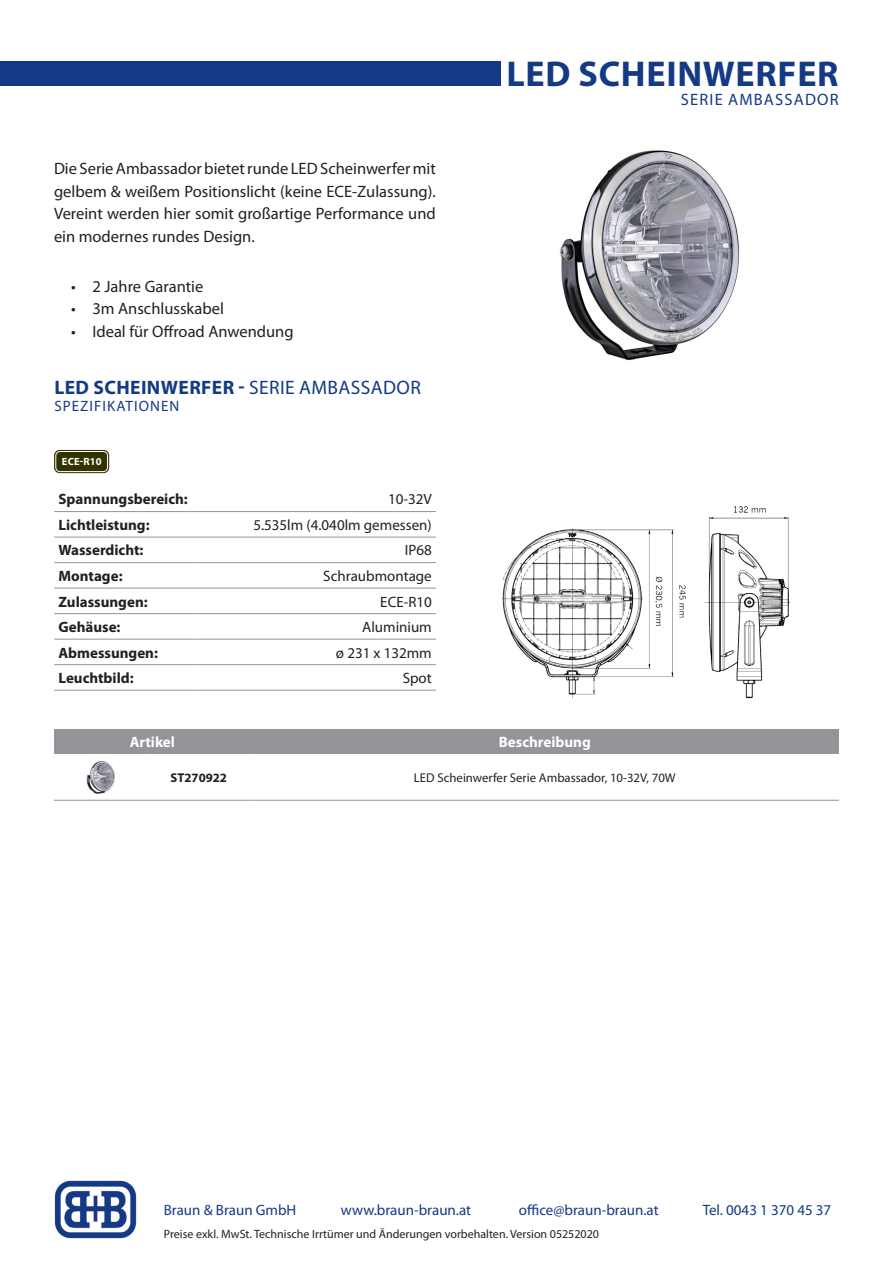
<style>
.page{position:relative;width:893px;height:1263px;background:#fff}
.page>*{position:absolute;margin:0;border:0;box-sizing:border-box;transform-origin:0 0}
.t1{font:700 36px "Myriad Pro";letter-spacing:.02em;color:#143a85}
.t2{font:700 19.5px "Myriad Pro";letter-spacing:.02em;color:#143a85}
.Body_Absatz{font:16.5px/22.5px "Myriad Pro";color:#231f20;text-align:justify}
.t3{font:16.5px "Myriad Pro";letter-spacing:.07em;color:#143a85}
.tabellen_format_link{font:700 15px "Myriad Pro";color:#231f20}
.tabellen_format_body{font:15px "Myriad Pro";color:#231f20}
.t4{font:15px "Myriad Pro";color:#143a85}
.tabellen_format_kopf{font:700 15px "Myriad Pro";color:#fff}
.t5{font:15px "Myriad Pro";letter-spacing:.07em;color:#143a85}
.tabellen_format_body-2{font:12.75px "Myriad Pro";color:#231f20}
.tabellen_format_body-3{font:700 12.75px "Myriad Pro";color:#231f20}
.Body_Absatz-2{font:12px "Myriad Pro";color:#231f20}
.t6{font:700 10.5px "Myriad Pro";letter-spacing:.015em;color:#fff}
.s1{font-weight:400}
</style>
<div class="page">
<img style="left:54px;top:1180px;width:83px;height:58px">
<img style="left:501px;top:506px;width:290px;height:192px">
<div style="left:0;top:61px;width:500px;height:25px;background:#143a85"></div>
<hr style="left:54px;top:511px;width:144px;height:1px;background:#939598">
<hr style="left:198px;top:511px;width:238px;height:1px;background:#939598">
<hr style="left:54px;top:537px;width:144px;height:1px;background:#939598">
<hr style="left:198px;top:537px;width:238px;height:1px;background:#939598">
<hr style="left:54px;top:562px;width:144px;height:1px;background:#939598">
<hr style="left:198px;top:562px;width:238px;height:1px;background:#939598">
<hr style="left:54px;top:588px;width:144px;height:1px;background:#939598">
<hr style="left:198px;top:588px;width:238px;height:1px;background:#939598">
<hr style="left:54px;top:613px;width:144px;height:1px;background:#939598">
<hr style="left:198px;top:613px;width:238px;height:1px;background:#939598">
<hr style="left:54px;top:639px;width:144px;height:1px;background:#939598">
<hr style="left:198px;top:639px;width:238px;height:1px;background:#939598">
<hr style="left:54px;top:664px;width:144px;height:1px;background:#939598">
<hr style="left:198px;top:664px;width:238px;height:1px;background:#939598">
<hr style="left:54px;top:690px;width:144px;height:1px;background:#939598">
<hr style="left:198px;top:690px;width:238px;height:1px;background:#939598">
<div style="left:54px;top:730px;width:785px;height:23px;background:#939598"></div>
<hr style="left:54px;top:729px;width:93px;height:1px;background:#939598">
<hr style="left:147px;top:729px;width:104px;height:1px;background:#939598">
<hr style="left:251px;top:729px;width:588px;height:1px;background:#939598">
<hr style="left:54px;top:753px;width:93px;height:1px;background:#939598">
<hr style="left:147px;top:753px;width:104px;height:1px;background:#939598">
<hr style="left:251px;top:753px;width:588px;height:1px;background:#939598">
<hr style="left:54px;top:800px;width:93px;height:1px;background:#939598">
<hr style="left:147px;top:800px;width:104px;height:1px;background:#939598">
<hr style="left:251px;top:800px;width:588px;height:1px;background:#939598">
<div style="left:54px;top:450px;width:55px;height:23px;border:1px solid #330;border-radius:5px"></div>
<div style="left:56px;top:451px;width:52px;height:21px;background:#330;border-radius:4px"></div>
<div style="left:55px;top:451px;width:53px;height:21px;border:1px solid #fff;border-radius:4px"></div>
<img style="left:559px;top:150px;width:181px;height:210px">
<img style="left:86px;top:761px;width:29px;height:33px">
<p class="t1" style="left:506px;top:50px;width:334px">LED SCHEINWERFER</p>
<p class="Body_Absatz" style="left:54px;top:157px;width:383px">Die Serie Ambassador bietet runde LED Scheinwerfer mit gelbem &amp; weißem Positionslicht (keine ECE-Zulassung).<br>Vereint werden hier somit großartige Performance und ein modernes rundes Design.</p>
<p class="Body_Absatz" style="left:71px;top:275px;width:134px">• 2 Jahre Garantie</p>
<p class="Body_Absatz" style="left:71px;top:297px;width:154px">• 3m Anschlusskabel</p>
<p class="Body_Absatz" style="left:71px;top:320px;width:224px">• Ideal für Offroad Anwendung</p>
<p class="t2" style="left:54px;top:375px;width:368px">LED SCHEINWERFER - <span class="s1">SERIE AMBASSADOR</span></p>
<p class="t5" style="left:54px;top:396px;width:127px">SPEZIFIKATIONEN</p>
<p class="t6" style="left:62px;top:455px;width:41px">ECE-R10</p>
<p class="tabellen_format_link" style="left:58px;top:490px;width:131px">Spannungsbereich:</p>
<p class="tabellen_format_body" style="left:388px;top:490px;width:45px">10-32V</p>
<p class="tabellen_format_link" style="left:58px;top:515px;width:93px">Lichtleistung:</p>
<p class="tabellen_format_body" style="left:253px;top:516px;width:180px">5.535lm (4.040lm gemessen)</p>
<p class="tabellen_format_link" style="left:58px;top:541px;width:87px">Wasserdicht:</p>
<p class="tabellen_format_body" style="left:405px;top:541px;width:28px">IP68</p>
<p class="tabellen_format_link" style="left:58px;top:566px;width:66px">Montage:</p>
<p class="tabellen_format_body" style="left:323px;top:567px;width:110px">Schraubmontage</p>
<p class="tabellen_format_link" style="left:58px;top:592px;width:91px">Zulassungen:</p>
<p class="tabellen_format_body" style="left:380px;top:592px;width:53px">ECE-R10</p>
<p class="tabellen_format_link" style="left:58px;top:617px;width:64px">Gehäuse:</p>
<p class="tabellen_format_body" style="left:362px;top:618px;width:71px">Aluminium</p>
<p class="tabellen_format_link" style="left:58px;top:643px;width:101px">Abmessungen:</p>
<p class="tabellen_format_body" style="left:336px;top:643px;width:97px">ø 231 x 132mm</p>
<p class="tabellen_format_link" style="left:58px;top:668px;width:77px">Leuchtbild:</p>
<p class="tabellen_format_body" style="left:403px;top:669px;width:31px">Spot</p>
<p class="t3" style="left:681px;top:89px;width:159px">SERIE AMBASSADOR</p>
<p class="tabellen_format_kopf" style="left:130px;top:732px;width:47px">Artikel</p>
<p class="tabellen_format_kopf" style="left:499px;top:732px;width:94px">Beschreibung</p>
<p class="tabellen_format_body-3" style="left:171px;top:769px;width:58px">ST270922</p>
<p class="tabellen_format_body-2" style="left:414px;top:769px;width:263px">LED Scheinwerfer Serie Ambassador, 10-32V, 70W</p>
<p class="t4" style="left:164px;top:1201px;width:134px">Braun &amp; Braun GmbH</p>
<p class="t4" style="left:341px;top:1201px;width:132px">www.braun-braun.at</p>
<p class="t4" style="left:519px;top:1201px;width:141px">office@braun-braun.at</p>
<p class="t4" style="left:703px;top:1201px;width:130px">Tel. 0043 1 370 45 37</p>
<p class="Body_Absatz-2" style="left:164px;top:1226px;width:437px">Preise exkl. MwSt. Technische Irrtümer und Änderungen vorbehalten. Version 05252020</p>
</div>
